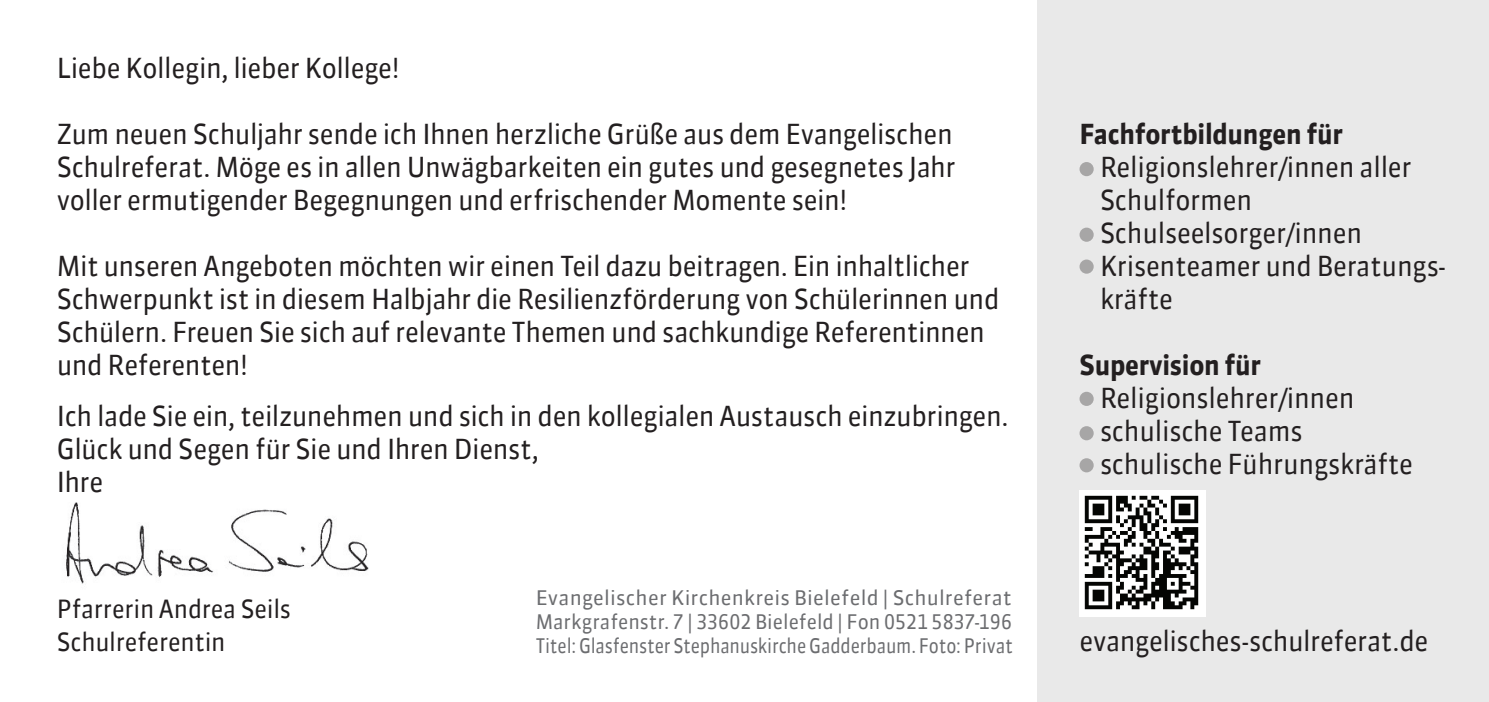
<style>
.page{position:relative;width:1489px;height:702px;background:#fff}
.page>*{position:absolute;margin:0;border:0;box-sizing:border-box;transform-origin:0 0}
.t1{font:27.5px/33px "Sanuk TF";letter-spacing:-.015em;color:#231f20;scale:.95 1}
.t2{font:700 27.5px "Sanuk TF";letter-spacing:-.01em;color:#231f20;scale:.95 1}
.t3{font:25px/33px "Sanuk TF";letter-spacing:-.01em;color:#231f20;scale:.95 1}
.t4{font:20px/24px "Sanuk TF";letter-spacing:-.01em;color:#6c6d70;text-align:justify}
</style>
<div class="page">
<div style="left:1036px;top:0;width:452px;height:702px;background:#e9e9e9"></div>
<img style="left:1079px;top:490px;width:126px;height:126px">
<img style="left:66px;top:502px;width:303px;height:82px">
<div style="left:1079px;top:162px;width:14px;height:14px;background:#a7a6a6;border-radius:50%"></div>
<svg style="left:1079px;top:227px;width:14px;height:15px"></svg>
<svg style="left:1079px;top:259px;width:14px;height:15px"></svg>
<div style="left:1079px;top:392px;width:14px;height:14px;background:#a7a6a6;border-radius:50%"></div>
<div style="left:1079px;top:426px;width:14px;height:14px;background:#a7a6a6;border-radius:50%"></div>
<div style="left:1079px;top:458px;width:14px;height:14px;background:#a7a6a6;border-radius:50%"></div>
<p class="t1" style="left:57px;top:51px;width:362px">Liebe Kollegin, lieber Kollege!</p>
<p class="t1" style="left:57px;top:117px;width:947px;text-align:justify">Zum neuen Schuljahr sende ich Ihnen herzliche Grüße aus dem Evangelischen Schulreferat. Möge es in allen Unwägbarkeiten ein gutes und gesegnetes Jahr voller ermutigender Begegnungen und erfrischender Momente sein!</p>
<p class="t1" style="left:57px;top:249px;width:993px">Mit unseren Angeboten möchten wir einen Teil dazu beitragen. Ein inhaltlicher Schwerpunkt ist in diesem Halbjahr die Resilienzförderung von Schülerinnen und Schülern. Freuen Sie sich auf relevante Themen und sachkundige Referentinnen und Referenten!</p>
<p class="t1" style="left:57px;top:399px;width:1003px">Ich lade Sie ein, teilzunehmen und sich in den kollegialen Austausch einzubringen.<br>Glück und Segen für Sie und Ihren Dienst,<br>Ihre</p>
<p class="t3" style="left:57px;top:592px;width:248px">Pfarrerin Andrea Seils<br>Schulreferentin</p>
<p class="t4" style="left:535px;top:586px;width:479px">Evangelischer Kirchenkreis Bielefeld | Schulreferat Markgrafenstr. 7 | 33602 Bielefeld | Fon 0521 5837-196<br>Titel: Glasfenster Stephanuskirche Gadderbaum. Foto: Privat</p>
<p class="t2" style="left:1079px;top:117px;width:279px">Fachfortbildungen für</p>
<p class="t1" style="left:1099px;top:150px;width:365px">Religionslehrer/innen aller<br>Schulformen<br>Schulseelsorger/innen<br>Krisenteamer und Beratungs&shy;kräfte</p>
<p class="t2" style="left:1079px;top:348px;width:193px">Supervision für</p>
<p class="t1" style="left:1099px;top:381px;width:331px">Religionslehrer/innen schulische Teams schulische Führungskräfte</p>
<p class="t1" style="left:1079px;top:624px;width:369px">evangelisches-schulreferat.de</p>
</div>
